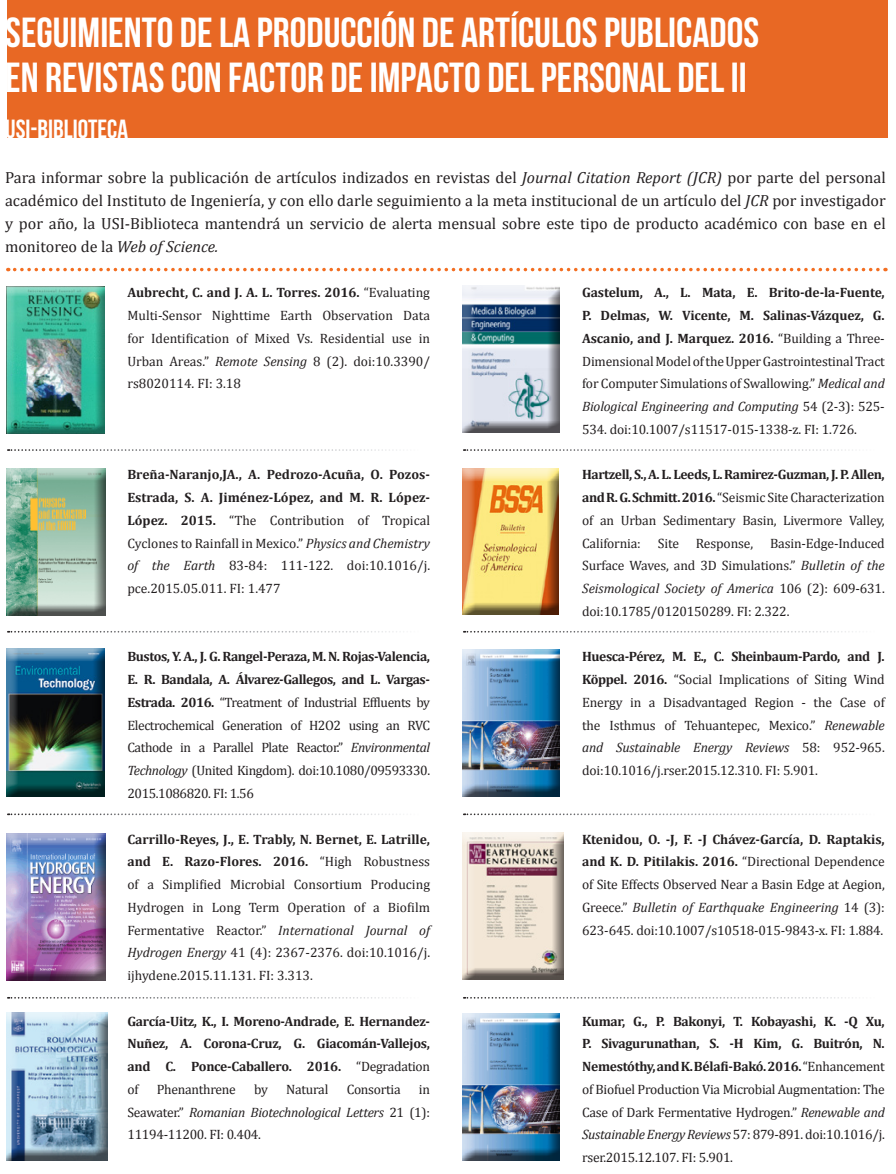
<style>
.page{position:relative;width:896px;height:1174px;background:#fff}
.page>*{position:absolute;margin:0;border:0;box-sizing:border-box;transform-origin:0 0}
.Txt_Gaceta{font:700 42px "Bebas Neue";color:#fff}
.Txt_Gaceta-2{font:700 26.25px "Bebas Neue";color:#fff}
.Txt_Gaceta-3{font:16.1px/22.8px "Cambria";color:#231f20;text-align:justify}
.Txt_Gaceta-4{font:13.65px/22.8px "Cambria";letter-spacing:-.01em;color:#231f20;text-align:justify}
.Txt_Gaceta-5{font:700 13.65px/22.8px "Cambria";letter-spacing:-.02em;color:#231f20;text-align:justify}
.s1{font-style:italic}
.s2{font-weight:700}
.s3{font-weight:400}
</style>
<div class="page">
<div style="left:460px;top:832px;width:104px;height:148px;background:#231f20;opacity:.75"></div>
<div style="left:460px;top:649px;width:100px;height:148px;background:#231f20;opacity:.75"></div>
<div style="left:460px;top:1013px;width:100px;height:148px;background:#231f20;opacity:.75"></div>
<div style="left:460px;top:285px;width:100px;height:148px;background:#231f20;opacity:.75"></div>
<div style="left:8px;top:0;width:879px;height:138px;background:#e86824"></div>
<div style="left:4px;top:284px;width:102px;height:147px;background:#fff;opacity:.5"></div>
<div style="left:4px;top:287px;width:102px;height:148px;background:#231f20;opacity:.5"></div>
<div style="left:4px;top:468px;width:104px;height:149px;background:#231f20;opacity:.75"></div>
<div style="left:4px;top:649px;width:102px;height:148px;background:#231f20;opacity:.75"></div>
<div style="left:4px;top:833px;width:104px;height:148px;background:#231f20;opacity:.75"></div>
<div style="left:4px;top:1011px;width:105px;height:149px;background:#231f20;opacity:.75"></div>
<svg style="left:8px;top:449px;width:389px;height:2px"></svg>
<svg style="left:8px;top:268px;width:869px;height:3px"></svg>
<svg style="left:463px;top:449px;width:390px;height:2px"></svg>
<svg style="left:8px;top:631px;width:396px;height:1px"></svg>
<svg style="left:463px;top:631px;width:397px;height:1px"></svg>
<svg style="left:8px;top:813px;width:396px;height:2px"></svg>
<svg style="left:463px;top:813px;width:397px;height:2px"></svg>
<svg style="left:8px;top:997px;width:389px;height:1px"></svg>
<svg style="left:463px;top:997px;width:390px;height:1px"></svg>
<div style="left:460px;top:466px;width:100px;height:143px;background:#fff;opacity:.75"></div>
<div style="left:460px;top:469px;width:100px;height:146px;background:#231f20;opacity:.75"></div>
<p class="Txt_Gaceta" style="left:5px;top:9px;width:755px">SEGUIMIENTO DE LA PRODUCCIÓN DE ARTÍCULOS PUBLICADOS</p>
<p class="Txt_Gaceta" style="left:5px;top:55px;width:742px">EN REVISTAS CON FACTOR DE IMPACTO DEL PERSONAL DEL II</p>
<p class="Txt_Gaceta-2" style="left:5px;top:114px;width:124px">USI-BIBLIOTECA</p>
<p class="Txt_Gaceta-3" style="left:5px;top:166px;width:881px">Para informar sobre la publicación de artículos indizados en revistas del <span class="s1">Journal Citation Report (JCR)</span> por parte del personal académico del Instituto de Ingeniería, y con ello darle seguimiento a la meta institucional de un artículo del <span class="s1">JCR</span> por investigador y por año, la USI-Biblioteca mantendrá un servicio de alerta mensual sobre este tipo de producto académico con base en el monitoreo de la <span class="s1">Web of Science.</span></p>
<p class="Txt_Gaceta-4" style="left:127px;top:281px;width:304px"><span class="s2">Aubrecht, C. and J. A. L. Torres. 2016.</span> “Evaluating Multi-Sensor Nighttime Earth Observation Data for Identification of Mixed Vs. Residential use in Urban Areas.” <span class="s1">Remote Sensing</span> 8 (2). doi:10.3390/ rs8020114. FI: 3.18</p>
<p class="Txt_Gaceta-4" style="left:127px;top:463px;width:304px"><span class="s2">Breña-Naranjo,JA., A. Pedrozo-Acuña, O. Pozos-Estrada, S. A. Jiménez-López, and M. R. López-López. 2015.</span> “The Contribution of Tropical Cyclones to Rainfall in Mexico.” <span class="s1">Physics and Chemistry of the Earth</span> 83-84: 111-122. doi:10.1016/j. pce.2015.05.011. FI: 1.477</p>
<p class="Txt_Gaceta-4" style="left:127px;top:645px;width:304px"><span class="s2">Bustos, Y. A., J. G. Rangel-Peraza, M. N. Rojas-Valencia, E. R. Bandala, A. Álvarez-Gallegos, and L. Vargas-Estrada. 2016.</span> “Treatment of Industrial Effluents by Electrochemical Generation of H2O2 using an RVC Cathode in a Parallel Plate Reactor.” <span class="s1">Environmental Technology</span> (United Kingdom). doi:10.1080/09593330.<br>2015.1086820. FI: 1.56</p>
<p class="Txt_Gaceta-4" style="left:127px;top:827px;width:304px"><span class="s2">Carrillo-Reyes, J., E. Trably, N. Bernet, E. Latrille, and E. Razo-Flores. 2016.</span> “High Robustness of a Simplified Microbial Consortium Producing Hydrogen in Long Term Operation of a Biofilm Fermentative Reactor.” <span class="s1">International Journal of Hydrogen Energy</span> 41 (4): 2367-2376. doi:10.1016/j. ijhydene.2015.11.131. FI: 3.313.</p>
<p class="Txt_Gaceta-5" style="left:127px;top:1009px;width:304px">García-Uitz, K., I. Moreno-Andrade, E. Hernandez-Nuñez, A. Corona-Cruz, G. Giacomán-Vallejos, and C. Ponce-Caballero. 2016. <span class="s3">“Degradation of</span></p>
<p class="Txt_Gaceta-4" style="left:157px;top:1077px;width:80px">Phenanthrene</p>
<p class="Txt_Gaceta-4" style="left:254px;top:1077px;width:15px">by</p>
<p class="Txt_Gaceta-4" style="left:286px;top:1077px;width:44px">Natural</p>
<p class="Txt_Gaceta-4" style="left:346px;top:1077px;width:55px">Consortia</p>
<p class="Txt_Gaceta-4" style="left:127px;top:1077px;width:304px;text-indent:291px">in Seawater.” <span class="s1">Romanian Biotechnological Letters</span> 21 (1):<br>11194-11200. FI: 0.404.</p>
<p class="Txt_Gaceta-4" style="left:582px;top:281px;width:304px"><span class="s2">Gastelum, A., L. Mata, E. Brito-de-la-Fuente, P. Delmas, W. Vicente, M. Salinas-Vázquez, G.<br>Ascanio, and J. Marquez. 2016.</span> “Building a Three-Dimensional Model of the Upper Gastrointestinal Tract for Computer Simulations of Swallowing.” <span class="s1">Medical and Biological Engineering and Computing</span> 54 (2-3): 525- 534. doi:10.1007/s11517-015-1338-z. FI: 1.726.</p>
<p class="Txt_Gaceta-4" style="left:582px;top:463px;width:304px"><span class="s2">Hartzell, S., A. L. Leeds, L. Ramirez-Guzman, J. P. Allen, and R. G. Schmitt. 2016.</span> “Seismic Site Characterization of an Urban Sedimentary Basin, Livermore Valley, California: Site Response, Basin-Edge-Induced Surface Waves, and 3D Simulations.” <span class="s1">Bulletin of the Seismological Society of America</span> 106 (2): 609-631. doi:10.1785/0120150289. FI: 2.322.</p>
<p class="Txt_Gaceta-4" style="left:582px;top:645px;width:304px"><span class="s2">Huesca-Pérez, M. E., C. Sheinbaum-Pardo, and J.<br>Köppel. 2016.</span> “Social Implications of Siting Wind Energy in a Disadvantaged Region - the Case of the Isthmus of Tehuantepec, Mexico.” <span class="s1">Renewable and Sustainable Energy Reviews</span> 58: 952-965. doi:10.1016/j.rser.2015.12.310. FI: 5.901.</p>
<p class="Txt_Gaceta-4" style="left:582px;top:827px;width:304px"><span class="s2">Ktenidou, O. -J, F. -J Chávez-García, D. Raptakis, and K. D. Pitilakis. 2016.</span> “Directional Dependence of Site Effects Observed Near a Basin Edge at Aegion, Greece.” <span class="s1">Bulletin of Earthquake Engineering</span> 14 (3):<br>623-645. doi:10.1007/s10518-015-9843-x. FI: 1.884.</p>
<p class="Txt_Gaceta-4" style="left:582px;top:1009px;width:304px"><span class="s2">Kumar, G., P. Bakonyi, T. Kobayashi, K. -Q Xu, P. Sivagurunathan, S. -H Kim, G. Buitrón, N.<br>Nemestóthy, and K. Bélafi-Bakó. 2016.</span> “Enhancement of Biofuel Production Via Microbial Augmentation: The Case of Dark Fermentative Hydrogen.” <span class="s1">Renewable and Sustainable Energy Reviews</span> 57: 879-891. doi:10.1016/j. rser.2015.12.107. FI: 5.901.</p>
</div>
